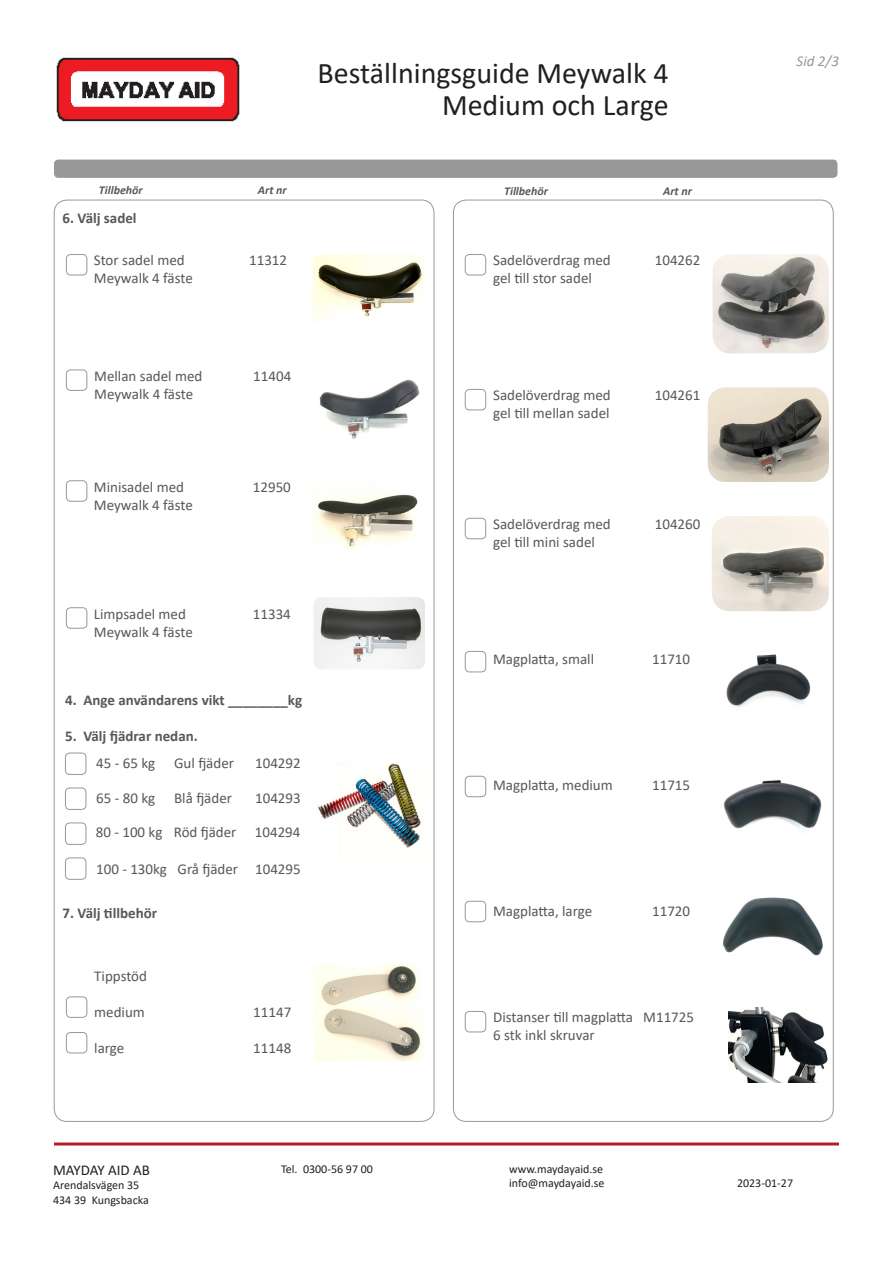
<style>
.page{position:relative;width:893px;height:1263px;background:#fff}
.page>*{position:absolute;margin:0;border:0;box-sizing:border-box;transform-origin:0 0}
.t1{font:30px "Calibri";color:#231f20}
.t2{font:15px "Calibri";color:#57585a}
.t3{font:700 15px "Calibri";color:#57585a}
.t4{font:15px "Calibri";color:#231f20}
.t5{font:italic 15px "Calibri";color:#989898}
.t6{font:12px/14.4px "Calibri";color:#231f20}
.t7{font:italic 700 12px "Calibri";color:#57585a}
</style>
<div class="page">
<img style="left:56px;top:57px;width:184px;height:65px">
<hr style="left:54px;top:1142px;width:785px;height:3px;background:#b51f23">
<div style="left:54px;top:160px;width:783px;height:18px;background:#989898;border-radius:4px"></div>
<div style="left:66px;top:607px;width:21px;height:22px;border:1px solid #989898;border-radius:4px"></div>
<img style="left:314px;top:597px;width:111px;height:72px">
<div style="left:465px;top:651px;width:21px;height:21px;border:1px solid #989898;border-radius:4px"></div>
<img style="left:726px;top:654px;width:85px;height:54px">
<img style="left:723px;top:780px;width:99px;height:52px">
<img style="left:723px;top:897px;width:100px;height:59px">
<div style="left:465px;top:776px;width:21px;height:21px;border:1px solid #989898;border-radius:4px"></div>
<div style="left:465px;top:901px;width:21px;height:21px;border:1px solid #989898;border-radius:4px"></div>
<div style="left:65px;top:753px;width:21px;height:22px;border:1px solid #989898;border-radius:4px"></div>
<img style="left:317px;top:763px;width:104px;height:85px">
<div style="left:65px;top:822px;width:21px;height:23px;border:1px solid #989898;border-radius:4px"></div>
<div style="left:65px;top:857px;width:21px;height:23px;border:1px solid #989898;border-radius:4px"></div>
<div style="left:65px;top:788px;width:21px;height:22px;border:1px solid #989898;border-radius:4px"></div>
<div style="left:66px;top:480px;width:21px;height:22px;border:1px solid #989898;border-radius:4px"></div>
<img style="left:312px;top:494px;width:106px;height:56px">
<div style="left:66px;top:254px;width:21px;height:21px;border:1px solid #989898;border-radius:4px"></div>
<img style="left:313px;top:254px;width:112px;height:70px">
<div style="left:66px;top:370px;width:21px;height:21px;border:1px solid #989898;border-radius:4px"></div>
<img style="left:319px;top:379px;width:101px;height:60px">
<div style="left:66px;top:996px;width:21px;height:22px;border:1px solid #989898;border-radius:4px"></div>
<div style="left:66px;top:1032px;width:21px;height:21px;border:1px solid #989898;border-radius:4px"></div>
<img style="left:313px;top:964px;width:111px;height:97px">
<div style="left:465px;top:254px;width:21px;height:21px;border:1px solid #989898;border-radius:4px"></div>
<img style="left:712px;top:254px;width:117px;height:99px">
<div style="left:465px;top:518px;width:21px;height:21px;border:1px solid #989898;border-radius:4px"></div>
<div style="left:465px;top:389px;width:21px;height:21px;border:1px solid #989898;border-radius:4px"></div>
<img style="left:708px;top:387px;width:121px;height:95px">
<img style="left:712px;top:516px;width:117px;height:95px">
<div style="left:465px;top:1011px;width:21px;height:21px;border:1px solid #989898;border-radius:4px"></div>
<img style="left:728px;top:1007px;width:100px;height:75px">
<h1 class="t1" style="left:318px;top:52px;width:353px">Beställningsguide Meywalk 4</h1>
<h1 class="t1" style="left:442px;top:84px;width:228px">Medium och Large</h1>
<p class="t7" style="left:99px;top:182px;width:45px">Tillbehör</p>
<p class="t7" style="left:258px;top:182px;width:30px">Art nr</p>
<p class="t7" style="left:504px;top:183px;width:45px">Tillbehör</p>
<p class="t7" style="left:663px;top:183px;width:30px">Art nr</p>
<p class="t3" style="left:63px;top:208px;width:76px">6. Välj sadel</p>
<p class="t2" style="left:94px;top:250px;width:92px">Stor sadel med</p>
<p class="t2" style="left:249px;top:250px;width:40px">11312</p>
<p class="t2" style="left:94px;top:268px;width:100px">Meywalk 4 fäste</p>
<p class="t2" style="left:94px;top:365px;width:110px">Mellan sadel med</p>
<p class="t2" style="left:253px;top:365px;width:40px">11404</p>
<p class="t2" style="left:94px;top:383px;width:100px">Meywalk 4 fäste</p>
<p class="t2" style="left:94px;top:476px;width:92px">Minisadel med</p>
<p class="t2" style="left:253px;top:476px;width:40px">12950</p>
<p class="t2" style="left:94px;top:494px;width:100px">Meywalk 4 fäste</p>
<p class="t2" style="left:94px;top:603px;width:94px">Limpsadel med</p>
<p class="t2" style="left:253px;top:603px;width:40px">11334</p>
<p class="t2" style="left:94px;top:621px;width:100px">Meywalk 4 fäste</p>
<p class="t3" style="left:65px;top:689px;width:239px">4. Ange användarens vikt ________kg</p>
<p class="t3" style="left:65px;top:725px;width:134px">5. Välj fjädrar nedan.</p>
<p class="t2" style="left:96px;top:752px;width:61px">45 - 65 kg</p>
<p class="t2" style="left:174px;top:752px;width:61px">Gul fjäder</p>
<p class="t2" style="left:255px;top:752px;width:47px">104292</p>
<p class="t2" style="left:96px;top:788px;width:61px">65 - 80 kg</p>
<p class="t2" style="left:174px;top:788px;width:59px">Blå fjäder</p>
<p class="t2" style="left:255px;top:788px;width:47px">104293</p>
<p class="t2" style="left:96px;top:822px;width:206px">80 - 100 kg Röd fjäder 104294</p>
<p class="t2" style="left:96px;top:858px;width:206px">100 - 130kg Grå fjäder 104295</p>
<p class="t2" style="left:493px;top:250px;width:119px">Sadelöverdrag med</p>
<p class="t2" style="left:655px;top:250px;width:47px">104262</p>
<p class="t2" style="left:493px;top:268px;width:100px">gel till stor sadel</p>
<p class="t2" style="left:493px;top:385px;width:119px">Sadelöverdrag med</p>
<p class="t2" style="left:655px;top:385px;width:47px">104261</p>
<p class="t2" style="left:493px;top:403px;width:118px">gel till mellan sadel</p>
<p class="t2" style="left:493px;top:514px;width:119px">Sadelöverdrag med</p>
<p class="t2" style="left:655px;top:514px;width:47px">104260</p>
<p class="t2" style="left:493px;top:532px;width:103px">gel till mini sadel</p>
<p class="t2" style="left:493px;top:648px;width:103px">Magplatta, small</p>
<p class="t2" style="left:652px;top:648px;width:40px">11710</p>
<p class="t2" style="left:493px;top:774px;width:121px">Magplatta, medium</p>
<p class="t2" style="left:652px;top:774px;width:40px">11715</p>
<p class="t3" style="left:63px;top:903px;width:96px">7. Välj tillbehör</p>
<p class="t2" style="left:493px;top:900px;width:101px">Magplatta, large</p>
<p class="t2" style="left:652px;top:900px;width:40px">11720</p>
<p class="t2" style="left:94px;top:965px;width:54px">Tippstöd</p>
<p class="t2" style="left:94px;top:1001px;width:52px">medium</p>
<p class="t2" style="left:253px;top:1001px;width:40px">11147</p>
<p class="t2" style="left:94px;top:1037px;width:32px">large</p>
<p class="t2" style="left:253px;top:1037px;width:40px">11148</p>
<p class="t2" style="left:493px;top:1007px;width:202px">Distanser till magplatta M11725</p>
<p class="t2" style="left:493px;top:1025px;width:103px">6 stk inkl skruvar</p>
<p class="t5" style="left:797px;top:51px;width:44px">Sid 2/3</p>
<p class="t4" style="left:53px;top:1160px;width:98px">MAYDAY AID AB</p>
<p class="t6" style="left:53px;top:1178px;width:97px">Arendalsvägen 35<br>434 39 Kungsbacka</p>
<p class="t6" style="left:281px;top:1161px;width:93px">Tel. 0300-56 97 00</p>
<p class="t6" style="left:509px;top:1161px;width:97px">www.maydayaid.se info@maydayaid.se</p>
<p class="t6" style="left:737px;top:1176px;width:58px">2023-01-27</p>
</div>
